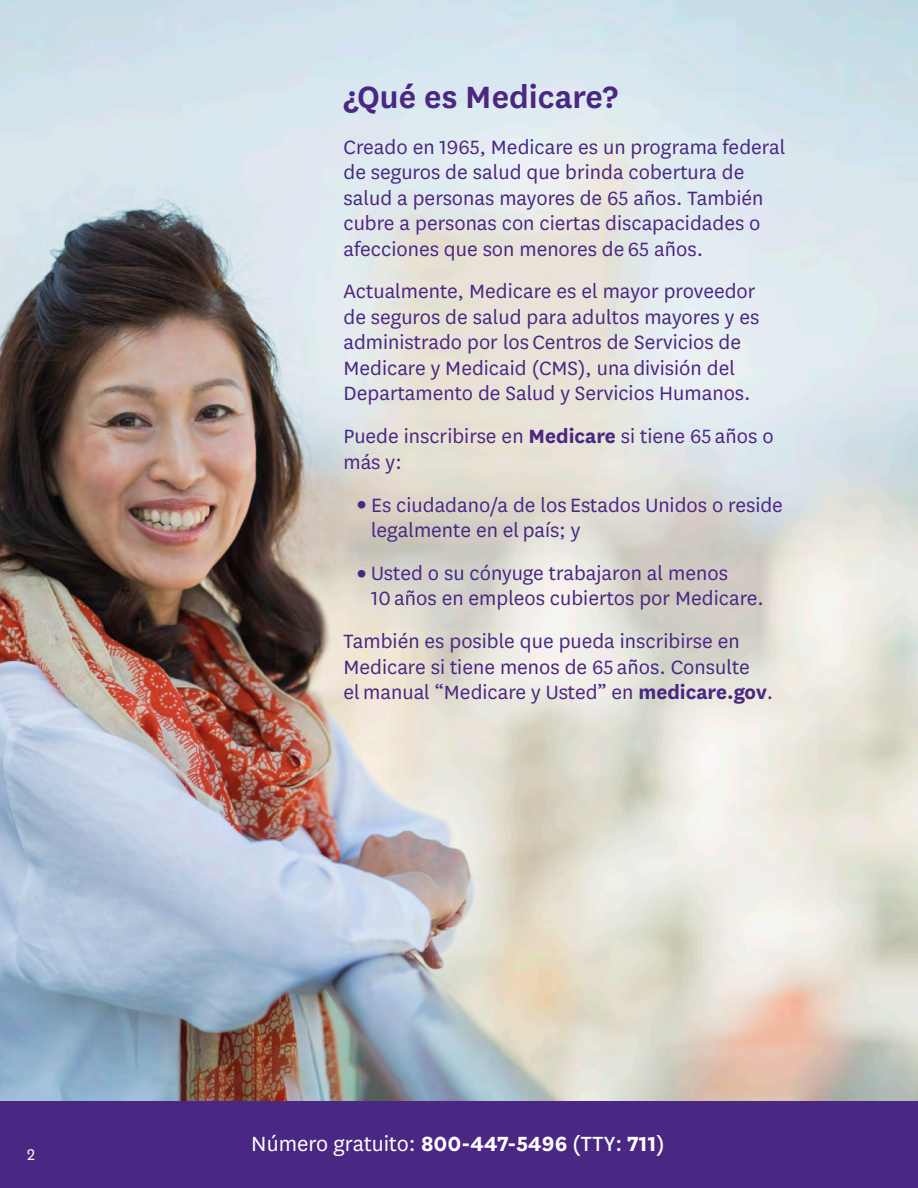
<style>
.page{position:relative;width:918px;height:1188px;background:#fff}
.page>*{position:absolute;margin:0;border:0;box-sizing:border-box;transform-origin:0 0}
.t1{font:600 36px "National";color:#4a2783}
.t2{font:24px "National";color:#fff}
.t3{font:22.5px/25.5px "National";color:#4a2783}
.t4{font:18px "National";color:#fff}
.s1{font-weight:700}
.s2{font-weight:900}
.s3{font-style:inherit}
</style>
<div class="page">
<img style="left:0;top:0;width:918px;height:1101px">
<div style="left:0;top:1101px;width:918px;height:87px;background:#4a2783"></div>
<p class="t4" style="left:27px;top:1143px;width:9px">2</p>
<h2 class="t1" style="left:344px;top:72px;width:276px">¿Qué es Medicare?</h2>
<p class="t3" style="left:344px;top:133px;width:444px">Creado en 1965, Medicare es un programa federal de seguros de salud que brinda cobertura de salud a personas mayores de 65 años. También cubre a personas con ciertas discapacidades o afecciones que son menores de 65 años.</p>
<p class="t3" style="left:344px;top:278px;width:417px">Actualmente, Medicare es el mayor proveedor de seguros de salud para adultos mayores y es administrado por los Centros de Servicios de Medicare y Medicaid (CMS), una división del Departamento de Salud y Servicios Humanos.</p>
<p class="t3" style="left:344px;top:423px;width:432px">Puede inscribirse en <span class="s1">Medicare</span> si tiene 65 años o más y:</p>
<p class="t3" style="left:371px;top:491px;width:413px;text-indent:-14px"><span class="s2">•</span> Es ciudadano/a de los Estados Unidos o reside legalmente en el país; y</p>
<p class="t3" style="left:371px;top:559px;width:394px;text-indent:-14px"><span class="s2">•</span> Usted o su cónyuge trabajaron al menos<br>10 años en empleos cubiertos por Medicare.</p>
<p class="t3" style="left:344px;top:627px;width:431px">También es posible que pueda inscribirse en<br>Medicare si tiene menos de 65 años. Consulte<br>el manual “Medicare y Usted” en <span class="s1">medicare.gov</span>.</p>
<p class="t2" style="left:251px;top:1128px;width:415px">Número gratuito: <span class="s1">800-447-5496</span> <span class="s3">(TTY:</span> <span class="s1">711</span><span class="s3">)</span></p>
</div>
